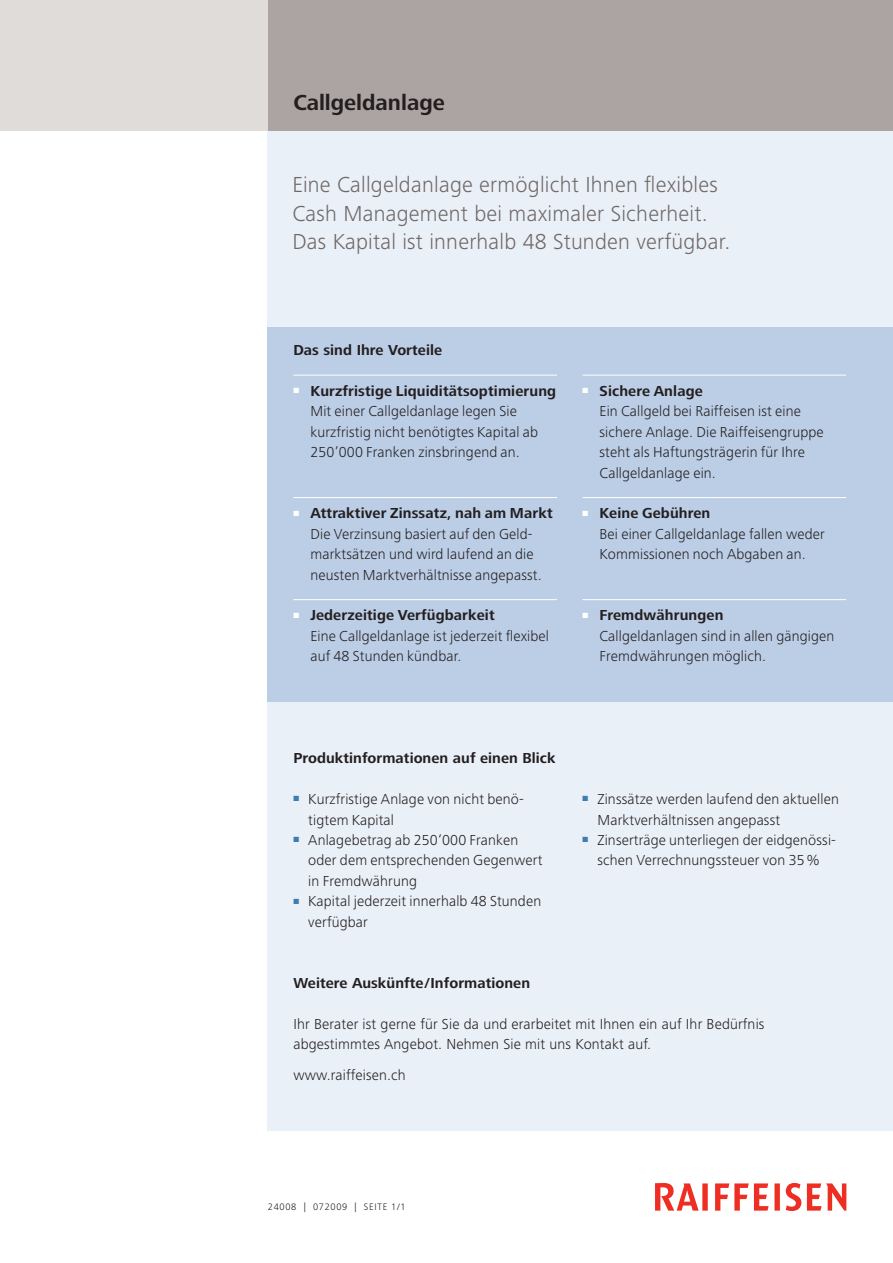
<style>
.page{position:relative;width:893px;height:1263px;background:#fff}
.page>*{position:absolute;margin:0;border:0;box-sizing:border-box;transform-origin:0 0}
.t1{font:300 22.5px/28.5px "Frutiger Next LT";letter-spacing:.01em;color:#706866}
.t2{font:700 22.5px "Frutiger Next LT";color:#231f20}
.t3{font:300 15px/20.4px "Frutiger Next LT";letter-spacing:.01em;color:#231f20}
.t4{font:700 15px "Frutiger Next LT";letter-spacing:.005em;color:#231f20}
.t5{font:300 9.75px "Frutiger Next LT";letter-spacing:.07em;color:#231f20}
.s1{font-weight:700}
</style>
<div class="page">
<div style="left:268px;top:0;width:625px;height:1131px;background:#eaf0f8"></div>
<div style="left:0;top:0;width:268px;height:131px;background:#dfdcda"></div>
<div style="left:268px;top:0;width:625px;height:131px;background:#aba4a2"></div>
<svg style="left:655px;top:1183px;width:191px;height:28px"></svg>
<div style="left:268px;top:327px;width:625px;height:375px;background:#bccee6"></div>
<hr style="left:293px;top:375px;width:264px;height:1px;background:#fff">
<hr style="left:293px;top:497px;width:264px;height:1px;background:#fff">
<hr style="left:293px;top:599px;width:264px;height:1px;background:#fff">
<hr style="left:583px;top:375px;width:263px;height:1px;background:#fff">
<hr style="left:583px;top:497px;width:263px;height:1px;background:#fff">
<hr style="left:583px;top:599px;width:263px;height:1px;background:#fff">
<h1 class="t2" style="left:293px;top:90px;width:153px">Callgeldanlage</h1>
<h1 class="t1" style="left:292px;top:171px;width:439px">Eine Callgeldanlage ermöglicht I hnen flexibles<br>Cash Management bei maximaler Sicherheit.<br>Das Kapital ist innerhalb 48 Stunden verfügbar.</h1>
<p class="t4" style="left:293px;top:342px;width:150px">Das sind Ihre Vorteile</p>
<p class="t3" style="left:310px;top:381px;width:247px;text-indent:-17px"><sup>■</sup> <span class="s1">Kurzfristige Liquiditätsoptimierung </span>Mit einer Callgeldanlage legen Sie kurzfristig nicht benötigtes Kapital ab 250’000 Franken zinsbringend an.</p>
<p class="t3" style="left:293px;top:503px;width:261px;text-align:center"><sup>■</sup> <span class="s1">Attraktiver Zinssatz, nah am Markt </span>Die Verzinsung basiert auf den Geld&shy;marktsätzen und wird laufend an die neusten Marktverhältnisse angepasst.</p>
<p class="t3" style="left:310px;top:605px;width:240px;text-indent:-17px"><sup>■</sup> <span class="s1">Jederzeitige Verfügbarkeit<br></span>Eine Callgeldanlage ist jederzeit flexibel auf 48 Stunden kündbar.</p>
<p class="t3" style="left:600px;top:381px;width:226px;text-indent:-17px"><sup>■</sup> <span class="s1">Sichere Anlage<br></span>Ein Callgeld bei Raiffeisen ist eine sichere Anlage. Die Raiffeisengruppe steht als Haftungsträgerin für I hre<br>Callgeldanlage ein.</p>
<p class="t3" style="left:600px;top:503px;width:227px;text-indent:-17px"><sup>■</sup> <span class="s1">Keine Gebühren<br></span>Bei einer Callgeldanlage fallen weder<br>Kommissionen noch Abgaben an.</p>
<p class="t3" style="left:600px;top:605px;width:236px;text-indent:-17px"><sup>■</sup> <span class="s1">Fremdwährungen<br></span>Callgeldanlagen sind in allen gängigen<br>Fremdwährungen möglich.</p>
<p class="t4" style="left:293px;top:750px;width:264px">Produktinformationen auf einen Blick</p>
<p class="t3" style="left:308px;top:789px;width:217px;text-indent:-15px"><sup>■</sup> Kurzfristige Anlage von nicht benö&shy;tigtem Kapital</p>
<p class="t3" style="left:308px;top:830px;width:236px;text-indent:-15px"><sup>■</sup> Anlagebetrag ab 250‘000 Franken oder dem entsprechenden Gegenwert in Fremdwährung</p>
<p class="t3" style="left:308px;top:891px;width:234px;text-indent:-15px"><sup>■</sup> Kapital jederzeit innerhalb 48 Stunden verfügbar</p>
<p class="t3" style="left:597px;top:789px;width:243px;text-indent:-15px"><sup>■</sup> Zinssätze werden laufend den aktuellen<br>Marktverhältnissen angepasst</p>
<p class="t3" style="left:583px;top:830px;width:255px;text-align:center"><sup>■</sup> Zinserträge unterliegen der eidgenössi&shy;schen Verrechnungssteuer von 35 %</p>
<p class="t4" style="left:293px;top:974px;width:238px">Weitere Auskünfte/Informationen</p>
<p class="t3" style="left:293px;top:1013px;width:473px">I hr Berater ist gerne für Sie da und erarbeitet mit I hnen ein auf I hr Bedürfnis abgestimmtes Angebot. Nehmen Sie mit uns Kontakt auf.</p>
<p class="t3" style="left:293px;top:1064px;width:114px">www.raiffeisen.ch</p>
<p class="t5" style="left:268px;top:1202px;width:139px">24008 | 072009 | Seite 1/1</p>
</div>
